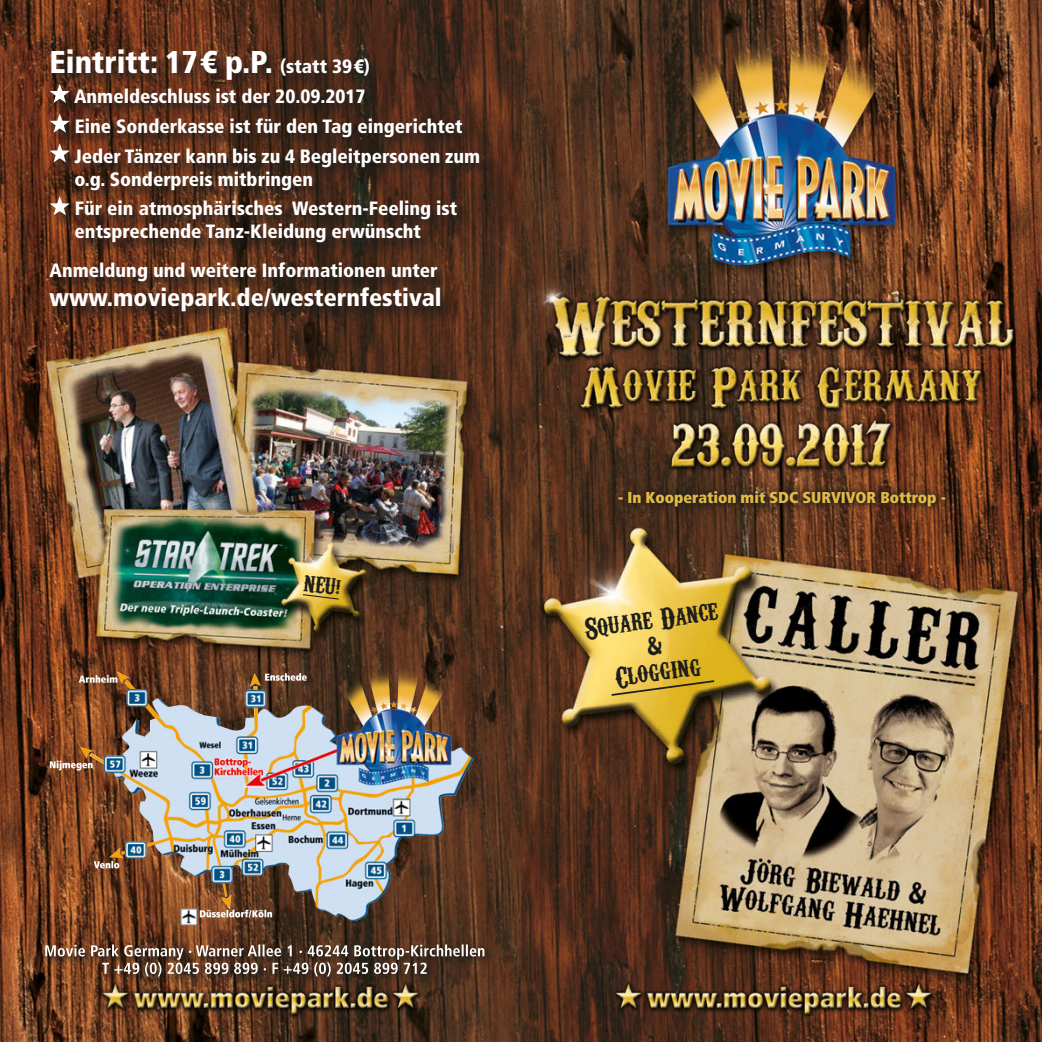
<style>
.page{position:relative;width:1042px;height:1042px;background:#fff}
.page>*{position:absolute;margin:0;border:0;box-sizing:border-box;transform-origin:0 0}
.t1{font:900 condensed 31.5px "Frutiger LT Com";color:#fff}
.t2{font:29.75px/26.2px "Carnivalee Freakshow";color:#1d1d1b;text-align:center}
.t3{font:900 condensed 24.5px "Frutiger LT Com";color:#fff}
.t4{font:22.4px "Carnivalee Freakshow";color:#1d1d1b}
.t5{font:900 condensed 19.25px/29.8px "Frutiger LT Com";color:#fff}
.t6{font:900 condensed 15.75px "Frutiger LT Com";color:#e2b947}
.s1{font-size:19.25px}
</style>
<div class="page">
<img style="left:0;top:0;width:1042px;height:1042px">
<svg style="left:43px;top:942px;width:450px;height:43px;background:#58351f"></svg>
<svg style="left:45px;top:944px;width:439px;height:32px;background:#735c4d"></svg>
<svg style="left:48px;top:48px;width:447px;height:280px;background:#4c2b1a"></svg>
<svg style="left:50px;top:84px;width:20px;height:19px"></svg>
<svg style="left:50px;top:114px;width:20px;height:19px"></svg>
<svg style="left:50px;top:143px;width:20px;height:19px"></svg>
<svg style="left:50px;top:196px;width:20px;height:19px"></svg>
<img style="left:45px;top:657px;width:435px;height:278px">
<svg style="left:610px;top:679px;width:106px;height:18px;background:#c7a536"></svg>
<svg style="left:302px;top:593px;width:38px;height:7px"></svg>
<svg style="left:609px;top:481px;width:346px;height:36px;background:#4c2f1d"></svg>
<h1 class="t1" style="left:50px;top:43px;width:322px">Eintritt: 17€ p.P. <span class="s1">(statt 39€)</span></h1>
<p class="t5" style="left:74px;top:81px;width:407px">Anmeldeschluss ist der 20.09.2017<br>Eine Sonderkasse ist für den Tag eingerichtet<br>Jeder Tänzer kann bis zu 4 Begleitpersonen zum</p>
<p class="t5" style="left:75px;top:164px;width:384px">o.g. Sonderpreis mitbringen<br>Für ein atmosphärisches Western-Feeling ist</p>
<p class="t5" style="left:50px;top:212px;width:390px;line-height:38.5px;text-align:center">entsprechende Tanz-Kleidung erwünscht<br>Anmeldung und weitere Informationen unter</p>
<p class="t3" style="left:50px;top:283px;width:394px">www.moviepark.de/westernfestival</p>
<p class="t4" style="left:306px;top:569px;width:38px;rotate:7deg">NEU!</p>
<p class="t6" style="left:618px;top:488px;width:329px">- In Kooperation mit SDC SURVIVOR Bottrop -</p>
<h2 class="t2" style="left:583px;top:613px;width:135px;rotate:-7deg">Square Dance &amp;<br>Clogging</h2>
</div>
